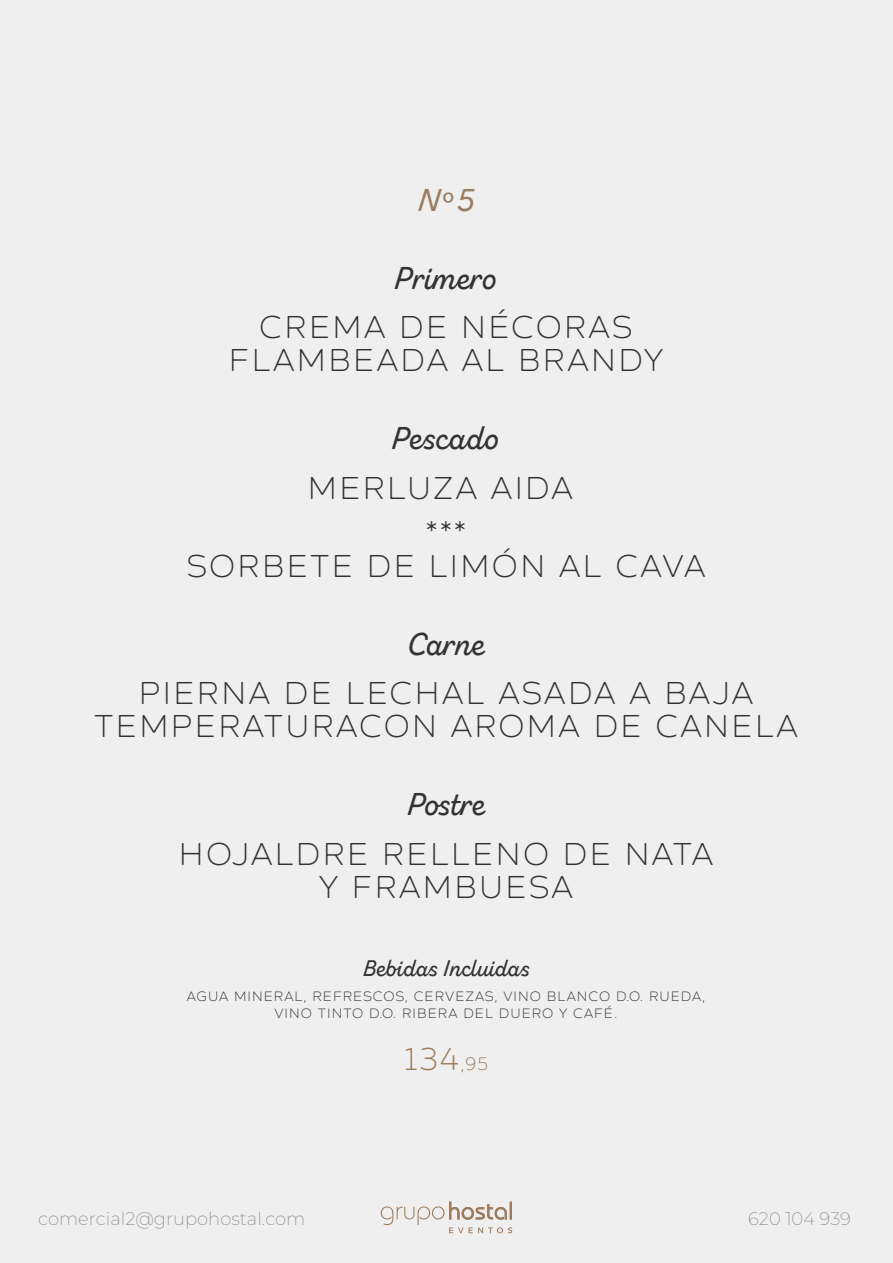
<style>
.page{position:relative;width:893px;height:1263px;background:#efefef}
.page>*{position:absolute;margin:0;border:0;box-sizing:border-box;transform-origin:0 0}
.t1{font:31.5px/33px "Zing Sans Rust L Demo Base";letter-spacing:.075em;color:#333;text-align:center}
.t2{font:31.5px "Zing Script Rust SB Demo Base";color:#333}
.t3{font:31.5px "Zing Sans Rust L Demo Base";color:#9b7c5e}
.t4{font:31.5px "Zing Script Rust SB Demo Base";color:#9b7c5e}
.t5{font:22.5px "Zing Script Rust SB Demo Base";color:#333}
.t6{font:100 18px "Montserrat";color:#868686}
.t7{font:13.5px/16.5px "Zing Sans Rust L Demo Base";letter-spacing:.075em;color:#333;text-align:center}
.s1{font-family:"Myriad Pro"}
.s2{font-size:18px}
</style>
<div class="page">
<svg style="left:381px;top:1201px;width:131px;height:32px"></svg>
<p class="t4" style="left:417px;top:180px;width:58px">N<span class="s1">º</span>5</p>
<p class="t2" style="left:394px;top:258px;width:106px">Primero</p>
<p class="t1" style="left:229px;top:311px;width:436px">CREMA DE NÉCORAS<br>FLAMBEADA AL BRANDY</p>
<p class="t2" style="left:391px;top:419px;width:111px">Pescado</p>
<p class="t1" style="left:308px;top:465px;width:267px;line-height:45px">MERLUZA AIDA ***</p>
<p class="t1" style="left:186px;top:549px;width:521px">SORBETE DE LIMÓN AL CAVA</p>
<p class="t2" style="left:407px;top:624px;width:79px">Carne</p>
<p class="t1" style="left:94px;top:677px;width:705px">PIERNA DE LECHAL ASADA A BAJA<br>TEMPERATURACON AROMA DE CANELA</p>
<p class="t2" style="left:407px;top:785px;width:80px">Postre</p>
<p class="t1" style="left:179px;top:837px;width:536px">HOJALDRE RELLENO DE NATA<br>Y FRAMBUESA</p>
<p class="t5" style="left:363px;top:954px;width:166px">Bebidas Incluidas</p>
<p class="t7" style="left:187px;top:988px;width:520px">AGUA MINERAL, REFRESCOS, CERVEZAS, VINO BLANCO D.O. RUEDA,<br>VINO TINTO D.O. RIBERA DEL DUERO Y CAFÉ.</p>
<p class="t3" style="left:404px;top:1040px;width:85px">134<span class="s2">,95</span></p>
<p class="t6" style="left:38px;top:1207px;width:269px">comercial2@grupohostal.com</p>
<p class="t6" style="left:748px;top:1207px;width:104px">620 104 939</p>
</div>
